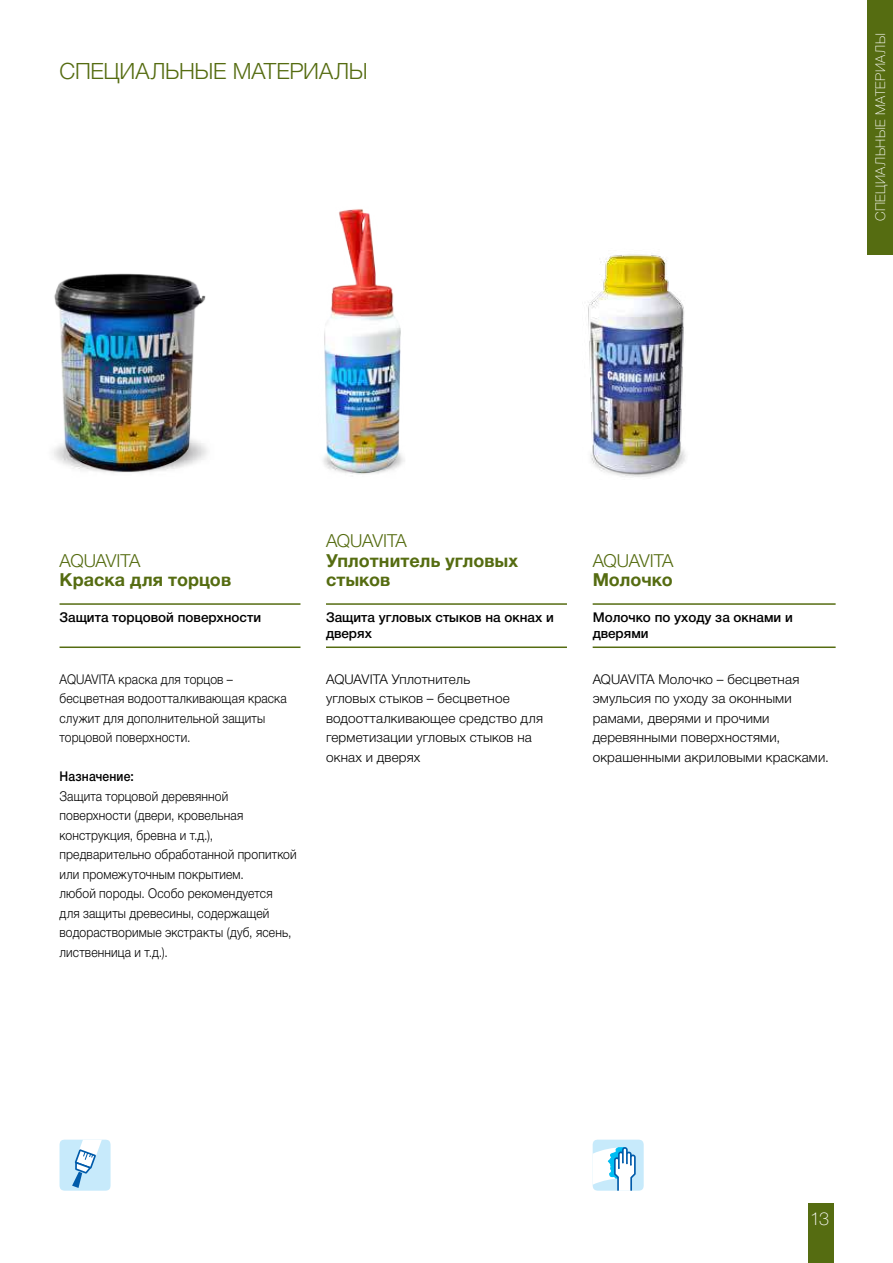
<style>
.page{position:relative;width:893px;height:1263px;background:#fff}
.page>*{position:absolute;margin:0;border:0;box-sizing:border-box;transform-origin:0 0}
.t1{font:300 22.5px "Helvetica Neue Cyr";letter-spacing:-.015em;color:#556c11}
.t2{font:700 18px/19.5px "Helvetica Neue Cyr";letter-spacing:.005em;color:#556c11}
.t3{font:300 18px "Helvetica Neue Cyr";letter-spacing:-.025em;color:#556c11}
.t4{font:100 18px "Helvetica Neue Cyr";color:#fff}
.t5{font:300 13.5px/19.5px "Helvetica Neue Cyr";letter-spacing:.01em;color:#000;scale:.9 1}
.t6{font:300 13.5px/19.5px "Helvetica Neue Cyr";letter-spacing:.01em;color:#000}
.t7{font:500 13.5px/16.2px "Helvetica Neue Cyr";color:#000}
.t8{font:100 13.5px "Helvetica Neue Cyr";letter-spacing:.03em;color:#fff}
.t9{font:500 13.5px "Helvetica Neue Cyr";color:#000;scale:.9 1}
</style>
<div class="page">
<div style="left:867px;top:0;width:26px;height:255px;background:#556c11"></div>
<hr style="left:60px;top:603px;width:240px;height:2px;background:#556c11">
<hr style="left:60px;top:646px;width:240px;height:2px;background:#556c11">
<hr style="left:593px;top:603px;width:243px;height:2px;background:#556c11">
<hr style="left:593px;top:646px;width:243px;height:2px;background:#556c11">
<hr style="left:326px;top:603px;width:241px;height:2px;background:#556c11">
<hr style="left:326px;top:646px;width:241px;height:2px;background:#556c11">
<svg style="left:593px;top:1140px;width:51px;height:51px"></svg>
<svg style="left:60px;top:1140px;width:51px;height:51px"></svg>
<img style="left:99px;top:471px;width:55px;height:2px">
<img style="left:53px;top:273px;width:155px;height:198px">
<img style="left:323px;top:209px;width:82px;height:266px">
<img style="left:588px;top:254px;width:98px;height:223px">
<div style="left:808px;top:1203px;width:25px;height:60px;background:#556c11"></div>
<h1 class="t1" style="left:60px;top:59px;width:310px">СПЕЦИАЛЬНЫЕ МАТЕРИАЛЫ</h1>
<p class="t8" style="left:873px;top:221px;width:189px;rotate:-90deg">СПЕЦИАЛЬНЫЕ МАТЕРИАЛЫ</p>
<h2 class="t3" style="left:60px;top:550px;width:82px">AQUAVITA</h2>
<h2 class="t2" style="left:60px;top:570px;width:173px">Краска для торцов</h2>
<p class="t7" style="left:60px;top:609px;width:203px">Защита торцовой поверхности</p>
<p class="t5" style="left:60px;top:669px;width:254px">AQUAVITA краска для торцов – бесцветная водоотталкивающая краска служит для дополнительной защиты торцовой поверхности.</p>
<p class="t9" style="left:60px;top:769px;width:84px">Назначение:</p>
<p class="t5" style="left:60px;top:786px;width:265px">Защита торцовой деревянной поверхности (двери, кровельная конструкция, бревна и т.д.), предварительно обработанной пропиткой или промежуточным покрытием.<br>любой породы. Особо рекомендуется<br>для защиты древесины, содержащей водорастворимые экстракты (дуб, ясень, лиственница и т.д.).</p>
<h2 class="t3" style="left:326px;top:531px;width:82px">AQUAVITA</h2>
<h2 class="t2" style="left:326px;top:551px;width:194px">Уплотнитель угловых стыков</h2>
<p class="t7" style="left:326px;top:609px;width:229px">Защита угловых стыков на окнах и дверях</p>
<p class="t6" style="left:326px;top:669px;width:219px">AQUAVITA Уплотнитель<br>угловых стыков – бесцветное водоотталкивающее средство для герметизации угловых стыков на окнах и дверях</p>
<h2 class="t3" style="left:593px;top:550px;width:82px">AQUAVITA</h2>
<h2 class="t2" style="left:593px;top:570px;width:82px">Молочко</h2>
<p class="t7" style="left:593px;top:609px;width:202px">Молочко по уходу за окнами и дверями</p>
<p class="t6" style="left:593px;top:669px;width:238px">AQUAVITA Молочко – бесцветная эмульсия по уходу за оконными рамами, дверями и прочими деревянными поверхностями, окрашенными акриловыми красками.</p>
<h2 class="t4" style="left:810px;top:1208px;width:20px">13</h2>
</div>
